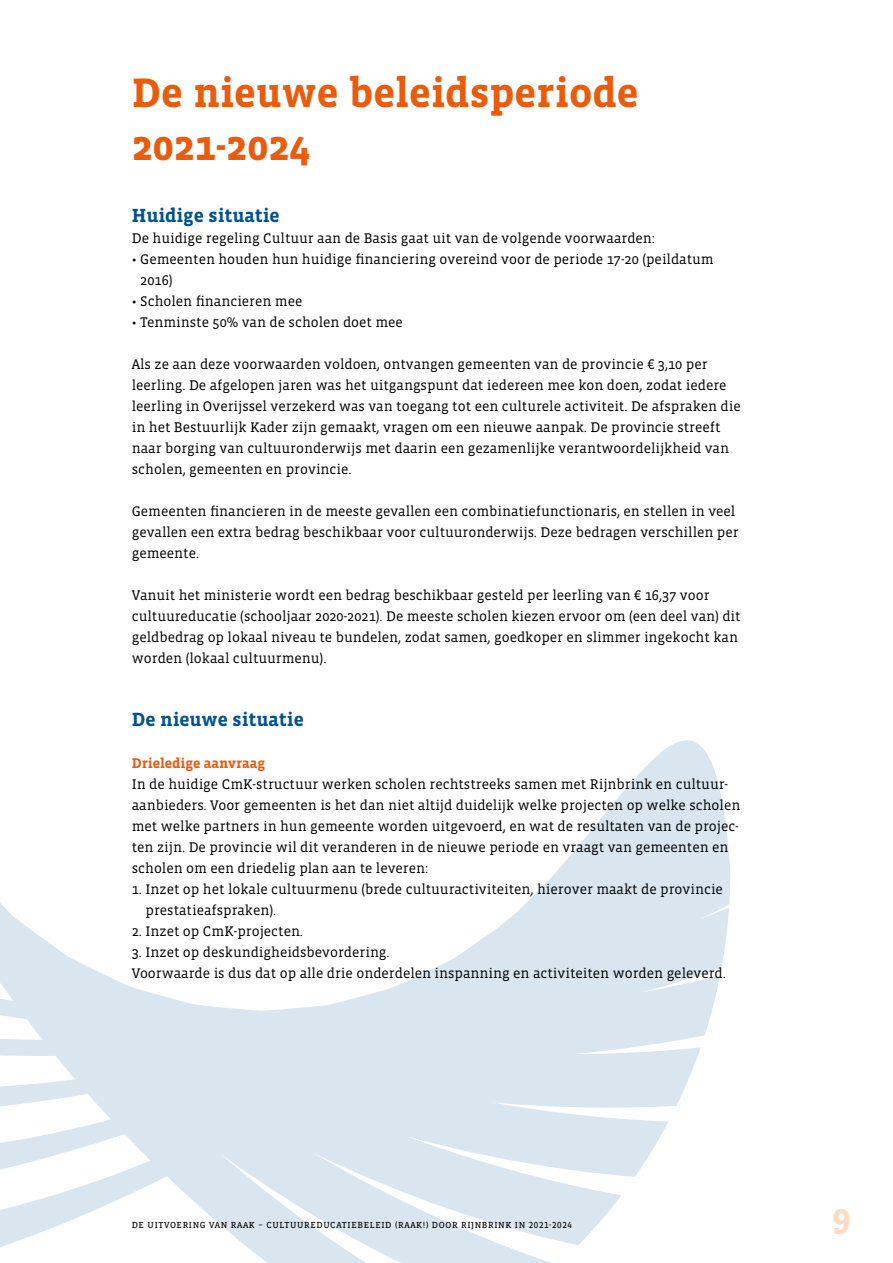
<style>
.page{position:relative;width:893px;height:1263px;background:#fff}
.page>*{position:absolute;margin:0;border:0;box-sizing:border-box;transform-origin:0 0}
.t1{font:700 42px/52.5px "Vista Slab OTCE";color:#ea5b0b}
.t2{font:700 36px "Vista Slab OTCE";color:#fcdbc2}
.t3{font:700 19.5px "Vista Slab OTCE";color:#005395}
.t4{font:14.25px/21px "Vista Slab OTCE";color:#000}
.t5{font:700 14.25px "Vista Slab OTCE";color:#ea5b0b}
.t6{font:9px "Vista Slab OTCE";letter-spacing:.07em;color:#000}
</style>
<div class="page">
<svg style="left:0;top:740px;width:730px;height:523px"></svg>
<h1 class="t1" style="left:132px;top:66px;width:508px">De nieuwe beleidsperiode<br>2021-2024</h1>
<h3 class="t3" style="left:132px;top:204px;width:149px">Huidige situatie</h3>
<p class="t4" style="left:132px;top:228px;width:525px">De huidige regeling Cultuur aan de Basis gaat uit van de volgende voorwaarden:</p>
<p class="t4" style="left:140px;top:249px;width:575px;text-indent:-8px">• Gemeenten houden hun huidige financiering overeind voor de periode 17-20 (peildatum<br>2016)</p>
<p class="t4" style="left:132px;top:291px;width:172px">• Scholen financieren mee</p>
<p class="t4" style="left:132px;top:312px;width:273px">• Tenminste 50% van de scholen doet mee</p>
<p class="t4" style="left:132px;top:354px;width:610px">Als ze aan deze voorwaarden voldoen, ontvangen gemeenten van de provincie € 3,10 per leerling. De afgelopen jaren was het uitgangspunt dat iedereen mee kon doen, zodat iedere leerling in Overijssel verzekerd was van toegang tot een culturele activiteit. De afspraken die in het Bestuurlijk Kader zijn gemaakt, vragen om een nieuwe aanpak. De provincie streeft naar borging van cultuuronderwijs met daarin een gezamenlijke verantwoordelijkheid van scholen, gemeenten en provincie.</p>
<p class="t4" style="left:132px;top:501px;width:608px">Gemeenten financieren in de meeste gevallen een combinatiefunctionaris, en stellen in veel gevallen een extra bedrag beschikbaar voor cultuuronderwijs. Deze bedragen verschillen per gemeente.</p>
<p class="t4" style="left:132px;top:585px;width:610px">Vanuit het ministerie wordt een bedrag beschikbaar gesteld per leerling van € 16,37 voor cultuureducatie (schooljaar 2020-2021). De meeste scholen kiezen ervoor om (een deel van) dit geldbedrag op lokaal niveau te bundelen, zodat samen, goedkoper en slimmer ingekocht kan worden (lokaal cultuurmenu).</p>
<h3 class="t3" style="left:132px;top:708px;width:173px">De nieuwe situatie</h3>
<p class="t5" style="left:132px;top:755px;width:135px">Drieledige aanvraag</p>
<p class="t4" style="left:132px;top:774px;width:610px">In de huidige CmK-structuur werken scholen rechtstreeks samen met Rijnbrink en cultuur&shy;aanbieders. Voor gemeenten is het dan niet altijd duidelijk welke projecten op welke scholen met welke partners in hun gemeente worden uitgevoerd, en wat de resultaten van de projec&shy;ten zijn. De provincie wil dit veranderen in de nieuwe periode en vraagt van gemeenten en scholen om een driedelig plan aan te leveren:</p>
<p class="t4" style="left:146px;top:879px;width:579px;text-indent:-14px">1. Inzet op het lokale cultuurmenu (brede cultuuractiviteiten, hierover maakt de provincie prestatieafspraken).</p>
<p class="t4" style="left:132px;top:921px;width:173px">2. Inzet op CmK-projecten.</p>
<p class="t4" style="left:132px;top:942px;width:596px">3. Inzet op deskundigheidsbevordering.<br>Voorwaarde is dus dat op alle drie onderdelen inspanning en activiteiten worden geleverd.</p>
<p class="t6" style="left:132px;top:1219px;width:442px">DE UITVOERING VAN RAAK – CULTUUREDUCATIEBELEID (RAAK!) DOOR RIJNBRINK IN 2021-2024</p>
<h2 class="t2" style="left:832px;top:1196px;width:19px">9</h2>
</div>
